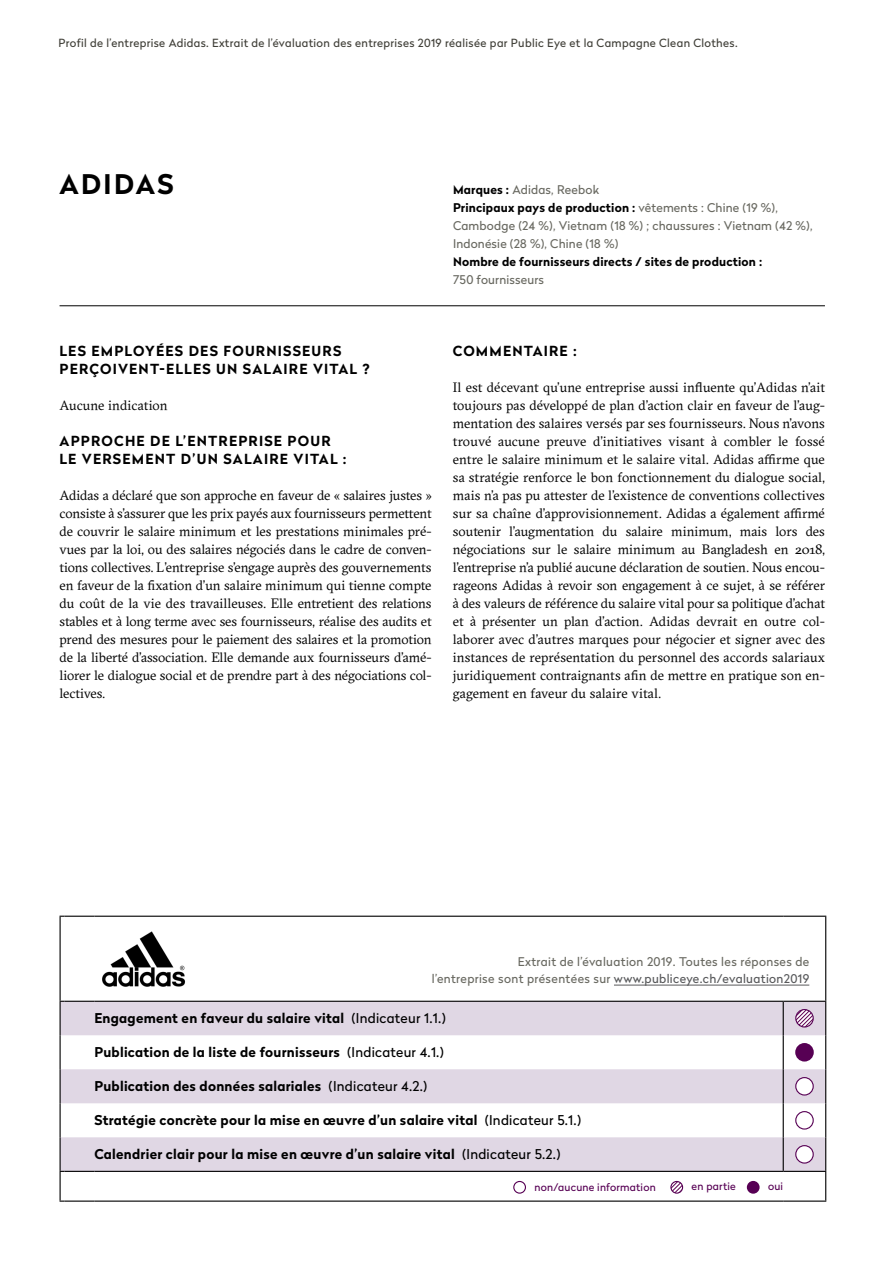
<style>
.page{position:relative;width:893px;height:1263px;background:#fff}
.page>*{position:absolute;margin:0;border:0;box-sizing:border-box;transform-origin:0 0}
._01_Untertitel_1{font:700 27px "Radikal";letter-spacing:.085em;color:#000}
._01_Untertitel_1-2{font:700 13.8px/18px "Radikal";letter-spacing:.085em;color:#000}
._03_Lauftext_oE-Ausz{font:13.5px/18px "GT Sectra";color:#000;text-align:justify}
._04_Fussnote{font:700 13.5px "Radikal";letter-spacing:.02em;color:#000}
._03_Lauftext_oE-Ausz-2{font:12px/18px "Radikal";letter-spacing:.015em;color:#696961}
._07_Quote_Absender{font:12px "Radikal";letter-spacing:.03em;color:#58595b}
._03_Lauftext_oE-Ausz-3{font:700 12px "Radikal";letter-spacing:.015em;color:#000}
._07_Quote_Absender-2{font:12px "Radikal";letter-spacing:.03em;color:#696961}
.t1{font:11.25px "Radikal";letter-spacing:.03em;color:#403f38}
._04_Fussnote-2{font:10.5px "Radikal";letter-spacing:.02em;color:#570054}
.s1{font-weight:700;color:#000}
.s2{color:#696961}
.s3{font-weight:400}
</style>
<div class="page">
<hr style="left:60px;top:305px;width:765px;height:1px;background:#000">
<svg style="left:61px;top:984px;width:764px;height:210px"></svg>
<svg style="left:61px;top:1002px;width:764px;height:169px;fill:#e0d7e4"></svg>
<hr style="left:825px;top:917px;width:1px;height:84px;background:#000">
<svg style="left:825px;top:1172px;width:1px;height:28px"></svg>
<hr style="left:783px;top:1002px;width:1px;height:33px;background:#000">
<hr style="left:825px;top:1002px;width:1px;height:33px;background:#000">
<hr style="left:783px;top:1035px;width:1px;height:34px;background:#000">
<hr style="left:825px;top:1035px;width:1px;height:34px;background:#000">
<hr style="left:783px;top:1069px;width:1px;height:34px;background:#000">
<hr style="left:825px;top:1069px;width:1px;height:34px;background:#000">
<hr style="left:783px;top:1103px;width:1px;height:34px;background:#000">
<hr style="left:825px;top:1103px;width:1px;height:34px;background:#000">
<hr style="left:783px;top:1137px;width:1px;height:34px;background:#000">
<hr style="left:825px;top:1137px;width:1px;height:34px;background:#000">
<hr style="left:94px;top:1200px;width:689px;height:2px;background:#000">
<hr style="left:783px;top:1200px;width:43px;height:2px;background:#000">
<hr style="left:783px;top:1001px;width:43px;height:1px;background:#000">
<hr style="left:60px;top:917px;width:1px;height:84px;background:#000">
<svg style="left:60px;top:916px;width:34px;height:1px"></svg>
<hr style="left:94px;top:916px;width:689px;height:1px;background:#000">
<hr style="left:783px;top:916px;width:43px;height:1px;background:#000">
<hr style="left:60px;top:1002px;width:1px;height:33px;background:#000">
<svg style="left:60px;top:1001px;width:34px;height:1px"></svg>
<hr style="left:94px;top:1001px;width:689px;height:1px;background:#000">
<hr style="left:60px;top:1035px;width:1px;height:34px;background:#000">
<hr style="left:60px;top:1069px;width:1px;height:34px;background:#000">
<hr style="left:60px;top:1103px;width:1px;height:34px;background:#000">
<hr style="left:60px;top:1137px;width:1px;height:34px;background:#000">
<svg style="left:60px;top:1171px;width:34px;height:31px"></svg>
<hr style="left:94px;top:1171px;width:689px;height:1px;background:#000">
<hr style="left:783px;top:1171px;width:43px;height:1px;background:#000">
<img style="left:95px;top:931px;width:97px;height:55px">
<svg style="left:796px;top:1009px;width:17px;height:18px"></svg>
<div style="left:795px;top:1009px;width:19px;height:18px;border:1px solid #570054;border-radius:50%"></div>
<div style="left:795px;top:1043px;width:19px;height:18px;background:#570054;border-radius:50%"></div>
<div style="left:796px;top:1077px;width:17px;height:18px;background:#fff;border-radius:50%"></div>
<div style="left:795px;top:1077px;width:19px;height:18px;border:1px solid #570054;border-radius:50%"></div>
<div style="left:796px;top:1111px;width:17px;height:18px;background:#fff;border-radius:50%"></div>
<div style="left:795px;top:1111px;width:19px;height:18px;border:1px solid #570054;border-radius:50%"></div>
<div style="left:796px;top:1146px;width:17px;height:17px;background:#fff;border-radius:50%"></div>
<div style="left:795px;top:1145px;width:19px;height:18px;border:1px solid #570054;border-radius:50%"></div>
<div style="left:514px;top:1181px;width:11px;height:12px;background:#fff;border-radius:50%"></div>
<div style="left:513px;top:1181px;width:13px;height:13px;border:1px solid #570054;border-radius:50%"></div>
<div style="left:747px;top:1181px;width:13px;height:13px;background:#570054;border-radius:50%"></div>
<svg style="left:671px;top:1181px;width:12px;height:12px"></svg>
<div style="left:670px;top:1181px;width:13px;height:13px;border:1px solid #570054;border-radius:50%"></div>
<hr style="left:614px;top:985px;width:195px;height:1px;background:#58595b">
<p class="t1" style="left:58px;top:35px;width:681px">Profil de l’entreprise Adidas. Extrait de l’évaluation des entreprises 2019 réalisée par Public Eye et la Campagne Clean Clothes.</p>
<p class="_01_Untertitel_1" style="left:60px;top:164px;width:116px">ADIDAS</p>
<p class="_03_Lauftext_oE-Ausz-2" style="left:453px;top:180px;width:148px"><span class="s1">Marques :</span> Adidas, Reebok</p>
<p class="_03_Lauftext_oE-Ausz-2" style="left:453px;top:198px;width:361px"><span class="s1">Principaux pays de production :</span> vêtements : Chine (19 %),<br>Cambodge (24 %), Vietnam (18 %) ; chaussures : Vietnam (42 %),<br>Indonésie (28 %), Chine (18 %)</p>
<p class="_03_Lauftext_oE-Ausz-3" style="left:453px;top:253px;width:311px">Nombre de fournisseurs directs / sites de production :</p>
<p class="_03_Lauftext_oE-Ausz-2" style="left:453px;top:270px;width:93px">750 fournisseurs</p>
<p class="_01_Untertitel_1-2" style="left:60px;top:341px;width:283px">LES EMPLOYÉES DES FOURNISSEURS</p>
<p class="_01_Untertitel_1-2" style="left:60px;top:359px;width:312px">PERÇOIVENT-ELLES UN SALAIRE VITAL ?</p>
<p class="_03_Lauftext_oE-Ausz" style="left:60px;top:396px;width:110px">Aucune indication</p>
<p class="_01_Untertitel_1-2" style="left:60px;top:431px;width:289px">APPROCHE DE L’ENTREPRISE POUR<br>LE VERSEMENT D’UN SALAIRE VITAL :</p>
<p class="_03_Lauftext_oE-Ausz" style="left:60px;top:486px;width:374px">Adidas a déclaré que son approche en faveur de « salaires justes » consiste à s’assurer que les prix payés aux fournisseurs permettent de couvrir le salaire minimum et les prestations minimales pré&shy;vues par la loi, ou des salaires négociés dans le cadre de conven&shy;tions collectives. L’entreprise s’engage auprès des gouvernements en faveur de la fixation d’un salaire minimum qui tienne compte du coût de la vie des travailleuses. Elle entretient des relations stables et à long terme avec ses fournisseurs, réalise des audits et prend des mesures pour le paiement des salaires et la promotion de la liberté d’association. Elle demande aux fournisseurs d’amé&shy;liorer le dialogue social et de prendre part à des négociations col&shy;lectives.</p>
<p class="_01_Untertitel_1-2" style="left:453px;top:341px;width:125px">COMMENTAIRE :</p>
<p class="_03_Lauftext_oE-Ausz" style="left:453px;top:378px;width:374px">Il est décevant qu’une entreprise aussi influente qu’Adidas n’ait toujours pas développé de plan d’action clair en faveur de l’aug&shy;mentation des salaires versés par ses fournisseurs. Nous n’avons trouvé aucune preuve d’initiatives visant à combler le fossé entre le salaire minimum et le salaire vital. Adidas affirme que sa stratégie renforce le bon fonctionnement du dialogue social, mais n’a pas pu attester de l’existence de conventions collectives sur sa chaîne d’approvisionnement. Adidas a également affirmé soutenir l’augmentation du salaire minimum, mais lors des négociations sur le salaire minimum au Bangladesh en 2018, l’entreprise n’a publié aucune déclaration de soutien. Nous encou&shy;rageons Adidas à revoir son engagement à ce sujet, à se référer à des valeurs de référence du salaire vital pour sa politique d’achat et à présenter un plan d'action. Adidas devrait en outre col&shy;laborer avec d’autres marques pour négocier et signer avec des instances de représentation du personnel des accords salariaux juridiquement contraignants afin de mettre en pratique son en&shy;gagement en faveur du salaire vital.</p>
<p class="_07_Quote_Absender-2" style="left:518px;top:953px;width:293px">Extrait de l’évaluation 2019. Toutes les réponses de</p>
<p class="_07_Quote_Absender" style="left:432px;top:970px;width:379px"><span class="s2">l’entreprise sont présentées sur</span> www.publiceye.ch/evaluation2019</p>
<p class="_04_Fussnote" style="left:94px;top:1009px;width:353px">Engagement en faveur du salaire vital <span class="s3">(Indicateur 1.1.)</span></p>
<p class="_04_Fussnote" style="left:94px;top:1043px;width:351px">Publication de la liste de fournisseurs <span class="s3">(Indicateur 4.1.)</span></p>
<p class="_04_Fussnote" style="left:94px;top:1077px;width:334px">Publication des données salariales <span class="s3">(Indicateur 4.2.)</span></p>
<p class="_04_Fussnote" style="left:94px;top:1111px;width:488px">Stratégie concrète pour la mise en œuvre d’un salaire vital <span class="s3">(Indicateur 5.1.)</span></p>
<p class="_04_Fussnote" style="left:94px;top:1145px;width:468px">Calendrier clair pour la mise en œuvre d’un salaire vital <span class="s3">(Indicateur 5.2.)</span></p>
<p class="_04_Fussnote-2" style="left:534px;top:1180px;width:123px">non/aucune information</p>
<p class="_04_Fussnote-2" style="left:692px;top:1179px;width:46px">en partie</p>
<p class="_04_Fussnote-2" style="left:768px;top:1179px;width:17px">oui</p>
</div>
